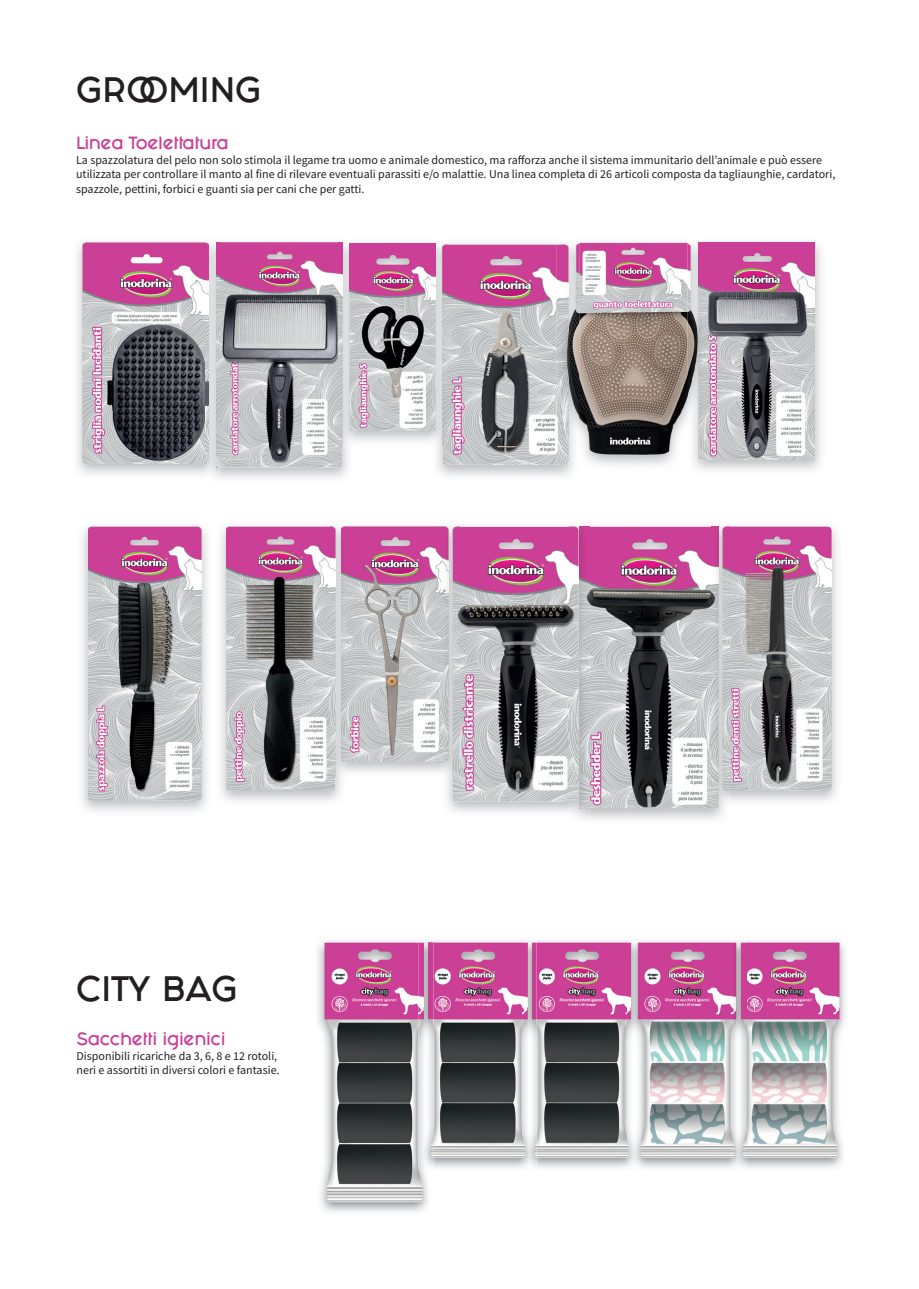
<style>
.page{position:relative;width:919px;height:1289px;background:#fff}
.page>*{position:absolute;margin:0;border:0;box-sizing:border-box;transform-origin:0 0}
.t1{font:30px "Fashion Fetish";color:#231f20}
.t2{font:15px "Fashion Fetish";letter-spacing:-.025em;color:#cb3f97}
.t3{font:12px/14.4px "Source Sans Pro";color:#231f20}
</style>
<div class="page">
<img style="left:220px;top:243px;width:118px;height:134px">
<img style="left:220px;top:377px;width:122px;height:90px">
<img style="left:346px;top:525px;width:95px;height:247px">
<img style="left:346px;top:527px;width:95px;height:234px">
<img style="left:221px;top:526px;width:125px;height:275px">
<img style="left:226px;top:526px;width:104px;height:211px">
<img style="left:226px;top:737px;width:109px;height:53px">
<img style="left:330px;top:526px;width:5px;height:250px">
<img style="left:443px;top:244px;width:113px;height:221px">
<img style="left:708px;top:241px;width:113px;height:230px">
<img style="left:708px;top:243px;width:106px;height:216px">
<img style="left:581px;top:525px;width:143px;height:295px">
<img style="left:589px;top:527px;width:129px;height:281px">
<img style="left:441px;top:526px;width:128px;height:286px">
<img style="left:569px;top:525px;width:20px;height:292px">
<img style="left:452px;top:527px;width:126px;height:274px">
<img style="left:452px;top:527px;width:7px;height:249px">
<img style="left:729px;top:526px;width:108px;height:275px">
<img style="left:711px;top:525px;width:18px;height:281px">
<img style="left:711px;top:527px;width:7px;height:279px">
<img style="left:722px;top:527px;width:109px;height:263px">
<img style="left:82px;top:526px;width:125px;height:285px">
<img style="left:88px;top:527px;width:113px;height:273px">
<img style="left:530px;top:940px;width:206px;height:228px">
<img style="left:736px;top:941px;width:109px;height:224px">
<img style="left:740px;top:940px;width:102px;height:228px">
<img style="left:628px;top:940px;width:6px;height:228px">
<img style="left:433px;top:940px;width:95px;height:228px">
<img style="left:424px;top:939px;width:9px;height:230px">
<img style="left:322px;top:940px;width:105px;height:264px">
<img style="left:418px;top:940px;width:6px;height:230px">
<img style="left:424px;top:940px;width:3px;height:230px">
<img style="left:77px;top:241px;width:128px;height:234px">
<img style="left:205px;top:239px;width:15px;height:240px">
<img style="left:216px;top:243px;width:4px;height:224px">
<img style="left:83px;top:243px;width:126px;height:220px">
<img style="left:590px;top:241px;width:118px;height:229px">
<img style="left:556px;top:240px;width:21px;height:230px">
<img style="left:579px;top:241px;width:108px;height:130px">
<img style="left:579px;top:371px;width:108px;height:89px">
<img style="left:563px;top:240px;width:16px;height:220px">
<img style="left:563px;top:244px;width:5px;height:216px">
<img style="left:687px;top:241px;width:17px;height:219px">
<img style="left:698px;top:243px;width:6px;height:216px">
<img style="left:338px;top:240px;width:94px;height:206px">
<img style="left:338px;top:243px;width:4px;height:203px">
<img style="left:432px;top:240px;width:14px;height:206px">
<img style="left:443px;top:244px;width:3px;height:202px">
<img style="left:349px;top:243px;width:86px;height:187px">
<h1 class="t1" style="left:76px;top:65px;width:187px">GROOMING</h1>
<p class="t2" style="left:76px;top:131px;width:154px">Linea Toelettatura</p>
<p class="t3" style="left:76px;top:152px;width:760px">La spazzolatura del pelo non solo stimola il legame tra uomo e animale domestico, ma rafforza anche il sistema immunitario dell’animale e può essere utilizzata per controllare il manto al fine di rilevare eventuali parassiti e/o malattie. Una linea completa di 26 articoli composta da tagliaunghie, cardatori, spazzole, pettini, forbici e guanti sia per cani che per gatti.</p>
<h1 class="t1" style="left:76px;top:964px;width:163px">CITY BAG</h1>
<p class="t2" style="left:77px;top:1027px;width:150px">Sacchetti igienici</p>
<p class="t3" style="left:77px;top:1048px;width:204px">Disponibili ricariche da 3, 6, 8 e 12 rotoli, neri e assortiti in diversi colori e fantasie.</p>
</div>
